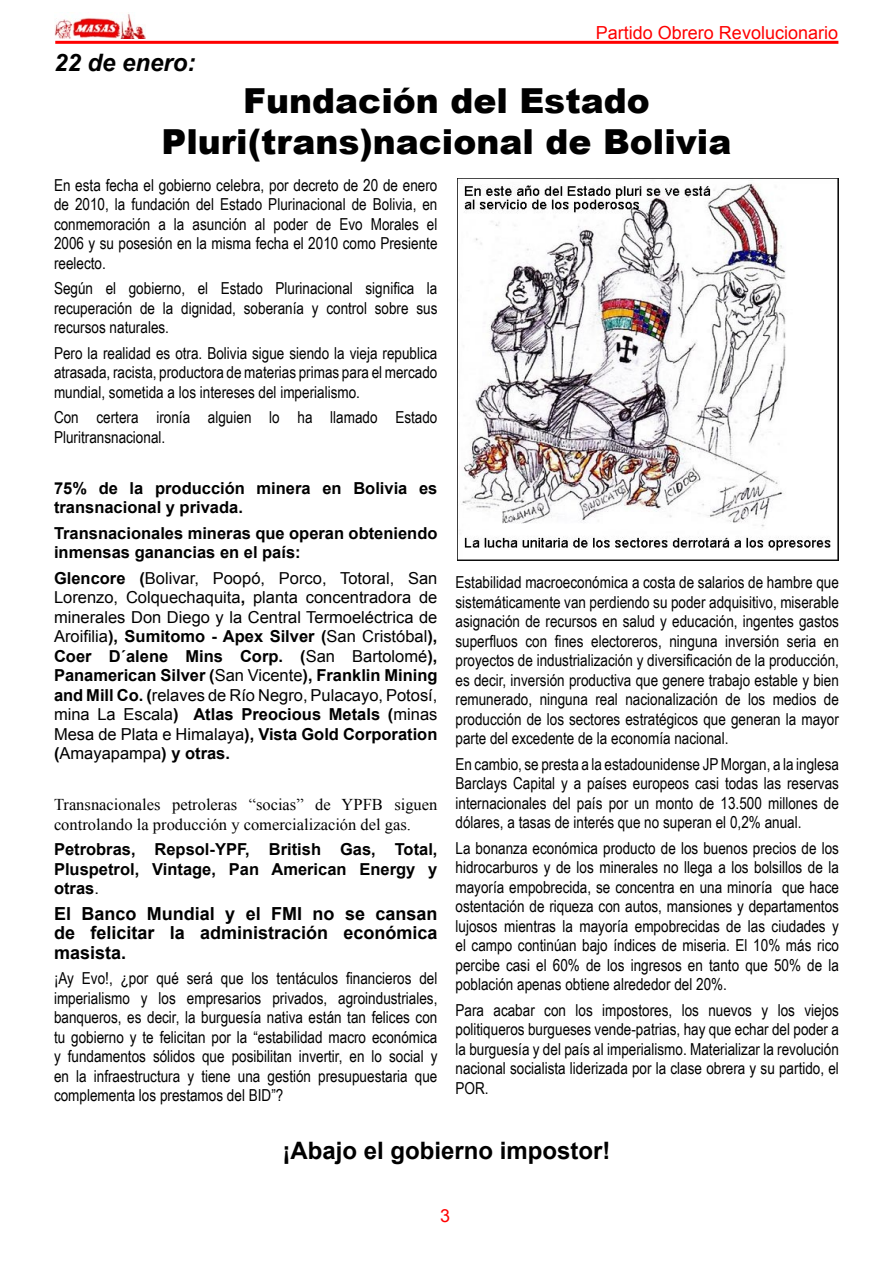
<style>
.page{position:relative;width:893px;height:1263px;background:#fff}
.page>*{position:absolute;margin:0;border:0;box-sizing:border-box;transform-origin:0 0}
.Texto_independiente{font:900 34.5px/41.4px "Arial";color:#000;text-align:center}
.t1{font:700 24px "Arial";color:#000}
.t2{font:italic 700 24px "Arial";color:#000}
.t3{font:700 18px/19.5px "Arial";color:#000;text-align:justify}
.t4{font:18px "Arial";color:#f00}
.Texto_independiente_3{font:16.5px/19.5px "Arial Narrow";color:#000;text-align:justify}
.t5{font:16.5px/19.5px "Arial";color:#000;text-align:justify}
.t6{font:700 16.5px/19.5px "Arial";color:#000}
.Texto_independiente_2{font:16.5px/19.5px "Times New Roman";color:#000}
.s1{font-weight:700}
.s2{font-weight:400}
</style>
<div class="page">
<img style="left:54px;top:13px;width:91px;height:25px">
<hr style="left:55px;top:41px;width:783px;height:3px;background:#f00">
<img style="left:457px;top:179px;width:382px;height:382px">
<p class="t4" style="left:596px;top:21px;width:244px">Partido Obrero Revolucionario</p>
<p class="t2" style="left:54px;top:47px;width:143px">22 de enero:</p>
<p class="Texto_independiente" style="left:162px;top:79px;width:571px">Fundación del Estado<br>Pluri(trans)nacional de Bolivia</p>
<p class="Texto_independiente_3" style="left:54px;top:174px;width:385px">En esta fecha el gobierno celebra, por decreto de 20 de enero de 2010, la fundación del Estado Plurinacional de Bolivia, en conmemoración a la asunción al poder de Evo Morales el 2006 y su posesión en la misma fecha el 2010 como Presiente reelecto.</p>
<p class="Texto_independiente_3" style="left:54px;top:278px;width:385px">Según el gobierno, el Estado Plurinacional significa la recuperación de la dignidad, soberanía y control sobre sus recursos naturales.</p>
<p class="Texto_independiente_3" style="left:54px;top:342px;width:385px">Pero la realidad es otra. Bolivia sigue siendo la vieja republica atrasada, racista, productora de materias primas para el mercado mundial, sometida a los intereses del imperialismo.</p>
<p class="Texto_independiente_3" style="left:54px;top:407px;width:385px">Con certera ironía alguien lo ha llamado Estado<br>Pluritransnacional.</p>
<p class="t6" style="left:54px;top:479px;width:385px">75% de la producción minera en Bolivia es transnacional y privada.</p>
<p class="t6" style="left:54px;top:524px;width:385px">Transnacionales mineras que operan obteniendo inmensas ganancias en el país:</p>
<p class="t5" style="left:54px;top:568px;width:385px"><span class="s1">Glencore (</span>Bolivar, Poopó, Porco, Totoral, San Lorenzo, Colquechaquita<span class="s1">,</span> planta concentradora de minerales Don Diego y la Central Termoeléctrica de Aroifilia<span class="s1">), Sumitomo - Apex Silver (</span>San Cristóbal<span class="s1">), Coer D´alene Mins Corp. (</span>San Bartolomé<span class="s1">), Panamerican Silver (</span>San Vicente<span class="s1">), Franklin Mining and Mill Co. (</span>relaves de Río Negro, Pulacayo, Potosí, mina La Escala<span class="s1">) Atlas Preocious Metals (</span>minas Mesa de Plata e Himalaya<span class="s1">), Vista Gold Corporation (</span>Amayapampa<span class="s1">) y otras.</span></p>
<p class="Texto_independiente_2" style="left:54px;top:795px;width:385px">Transnacionales petroleras “socias” de YPFB siguen controlando la producción y comercialización del gas.</p>
<p class="t6" style="left:54px;top:840px;width:385px;text-align:justify">Petrobras, Repsol-YPF, British Gas, Total, Pluspetrol, Vintage, Pan American Energy y otras<span class="s2">.</span></p>
<p class="t3" style="left:54px;top:904px;width:385px">El Banco Mundial y el FMI no se cansan de felicitar la administración económica masista.</p>
<p class="Texto_independiente_3" style="left:54px;top:968px;width:385px">¡Ay Evo!, ¿por qué será que los tentáculos financieros del imperialismo y los empresarios privados, agroindustriales, banqueros, es decir, la burguesía nativa están tan felices con tu gobierno y te felicitan por la “estabilidad macro económica y fundamentos sólidos que posibilitan invertir, en lo social y en la infraestructura y tiene una gestión presupuestaria que complementa los prestamos del BID”?</p>
<p class="Texto_independiente_3" style="left:455px;top:572px;width:385px">Estabilidad macroeconómica a costa de salarios de hambre que sistemáticamente van perdiendo su poder adquisitivo, miserable asignación de recursos en salud y educación, ingentes gastos superfluos con fines electoreros, ninguna inversión seria en proyectos de industrialización y diversificación de la producción, es decir, inversión productiva que genere trabajo estable y bien remunerado, ninguna real nacionalización de los medios de producción de los sectores estratégicos que generan la mayor parte del excedente de la economía nacional.</p>
<p class="Texto_independiente_3" style="left:455px;top:753px;width:385px">En cambio, se presta a la estadounidense JP Morgan, a la inglesa Barclays Capital y a países europeos casi todas las reservas internacionales del país por un monto de 13.500 millones de dólares, a tasas de interés que no superan el 0,2% anual.</p>
<p class="Texto_independiente_3" style="left:455px;top:837px;width:385px">La bonanza económica producto de los buenos precios de los hidrocarburos y de los minerales no llega a los bolsillos de la mayoría empobrecida, se concentra en una minoría que hace ostentación de riqueza con autos, mansiones y departamentos lujosos mientras la mayoría empobrecidas de las ciudades y el campo continúan bajo índices de miseria. El 10% más rico percibe casi el 60% de los ingresos en tanto que 50% de la población apenas obtiene alrededor del 20%.</p>
<p class="Texto_independiente_3" style="left:455px;top:999px;width:385px">Para acabar con los impostores, los nuevos y los viejos politiqueros burgueses vende-patrias, hay que echar del poder a la burguesía y del país al imperialismo. Materializar la revolución nacional socialista liderizada por la clase obrera y su partido, el POR.</p>
<p class="t1" style="left:282px;top:1135px;width:330px">¡Abajo el gobierno impostor!</p>
<p class="t4" style="left:440px;top:1204px;width:12px">3</p>
</div>
